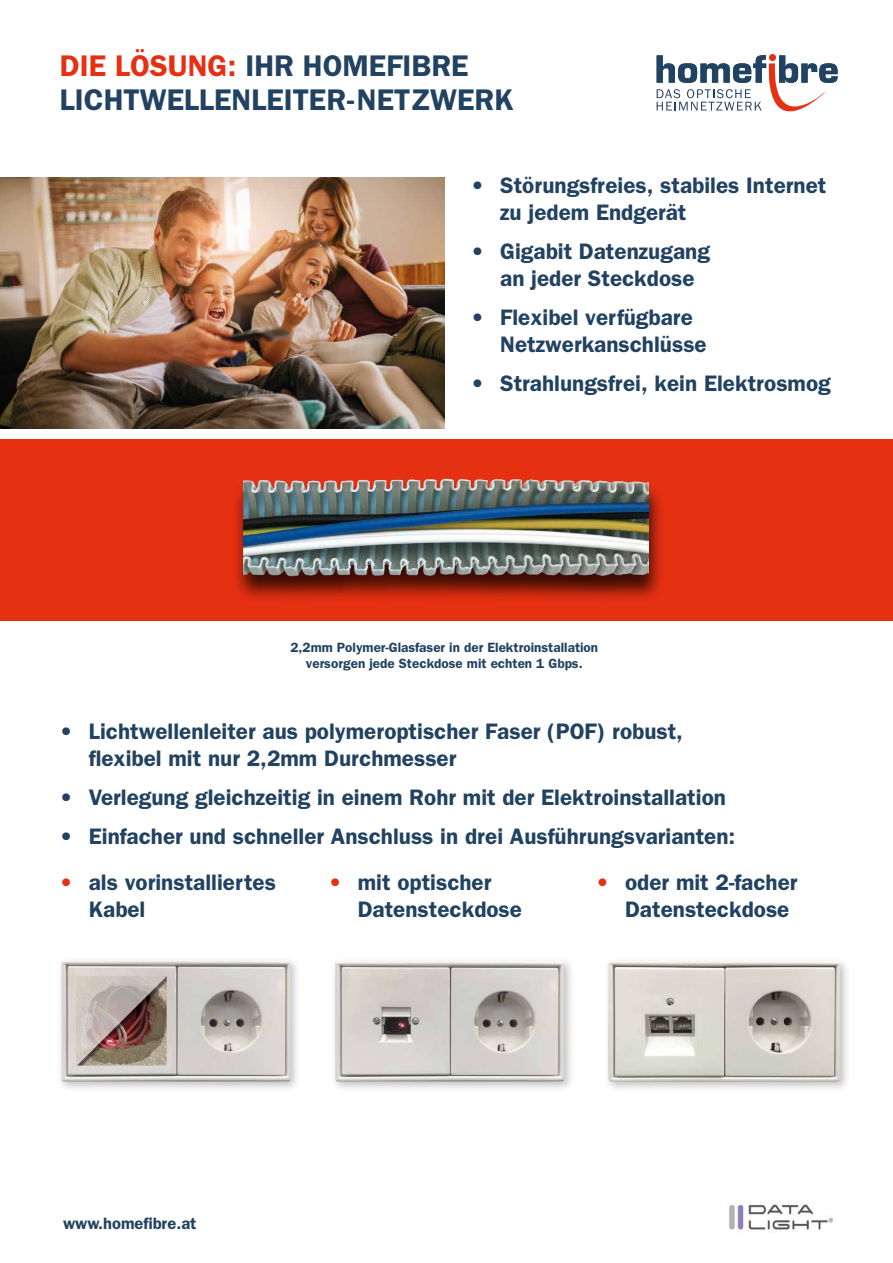
<style>
.page{position:relative;width:893px;height:1263px;background:#fff}
.page>*{position:absolute;margin:0;border:0;box-sizing:border-box;transform-origin:0 0}
.t1{font:600 30px/34.5px "Franklin Gothic";color:#224261}
.t2{font:600 22.5px/27px "Franklin Gothic";color:#224261}
.t3{font:600 16.5px "Franklin Gothic";color:#224261}
.t4{font:600 13.5px/16.2px "Franklin Gothic";color:#224261;text-align:center}
.s1{color:#e53012}
</style>
<div class="page">
<img style="left:0;top:178px;width:444px;height:250px">
<div style="left:57px;top:956px;width:244px;height:136px;background:#000;opacity:.25"></div>
<img style="left:62px;top:961px;width:228px;height:120px">
<div style="left:330px;top:956px;width:245px;height:136px;background:#000;opacity:.25"></div>
<img style="left:335px;top:961px;width:229px;height:120px">
<div style="left:603px;top:956px;width:248px;height:136px;background:#000;opacity:.25"></div>
<img style="left:609px;top:961px;width:231px;height:120px">
<div style="left:0;top:439px;width:893px;height:182px;background:#e53012"></div>
<div style="left:231px;top:479px;width:434px;height:125px;background:#000;opacity:.75"></div>
<img style="left:243px;top:478px;width:406px;height:105px">
<div style="left:77px;top:974px;width:93px;height:93px;background:#000;opacity:.48"></div>
<svg style="left:657px;top:55px;width:181px;height:57px"></svg>
<img style="left:729px;top:1204px;width:105px;height:26px">
<h1 class="t1" style="left:60px;top:48px;width:455px"><span class="s1">DIE LÖSUNG:</span> IHR HOMEFIBRE<br>LICHTWELLENLEITER-NETZWERK</h1>
<p class="t2" style="left:500px;top:172px;width:328px;text-indent:-29px">• Störungsfreies, stabiles Internet zu jedem Endgerät</p>
<p class="t2" style="left:500px;top:238px;width:211px;text-indent:-29px">• Gigabit Datenzugang an jeder Steckdose</p>
<p class="t2" style="left:500px;top:304px;width:208px;text-indent:-29px">• Flexibel verfügbare<br>Netzwerkanschlüsse</p>
<p class="t2" style="left:471px;top:370px;width:361px">• Strahlungsfrei, kein Elektrosmog</p>
<p class="t4" style="left:290px;top:639px;width:309px">2,2mm Polymer-Glasfaser in der Elektroinstallation versorgen jede Steckdose mit echten 1 Gbps.</p>
<p class="t2" style="left:89px;top:717px;width:596px;text-indent:-29px">• Lichtwellenleiter aus polymeroptischer Faser (POF) robust, flexibel mit nur 2,2mm Durchmesser</p>
<p class="t2" style="left:60px;top:783px;width:668px">• Verlegung gleichzeitig in einem Rohr mit der Elektroinstallation</p>
<p class="t2" style="left:60px;top:822px;width:677px">• Einfacher und schneller Anschluss in drei Ausführungsvarianten:</p>
<p class="t2" style="left:89px;top:868px;width:189px;text-indent:-29px"><span class="s1">•</span> als vorinstalliertes<br>Kabel</p>
<p class="t2" style="left:358px;top:868px;width:166px;text-indent:-29px"><span class="s1">•</span> mit optischer<br>Datensteckdose</p>
<p class="t2" style="left:625px;top:868px;width:174px;text-indent:-29px"><span class="s1">•</span> oder mit 2-facher<br>Datensteckdose</p>
<p class="t3" style="left:63px;top:1213px;width:135px">www.homefibre.at</p>
</div>
